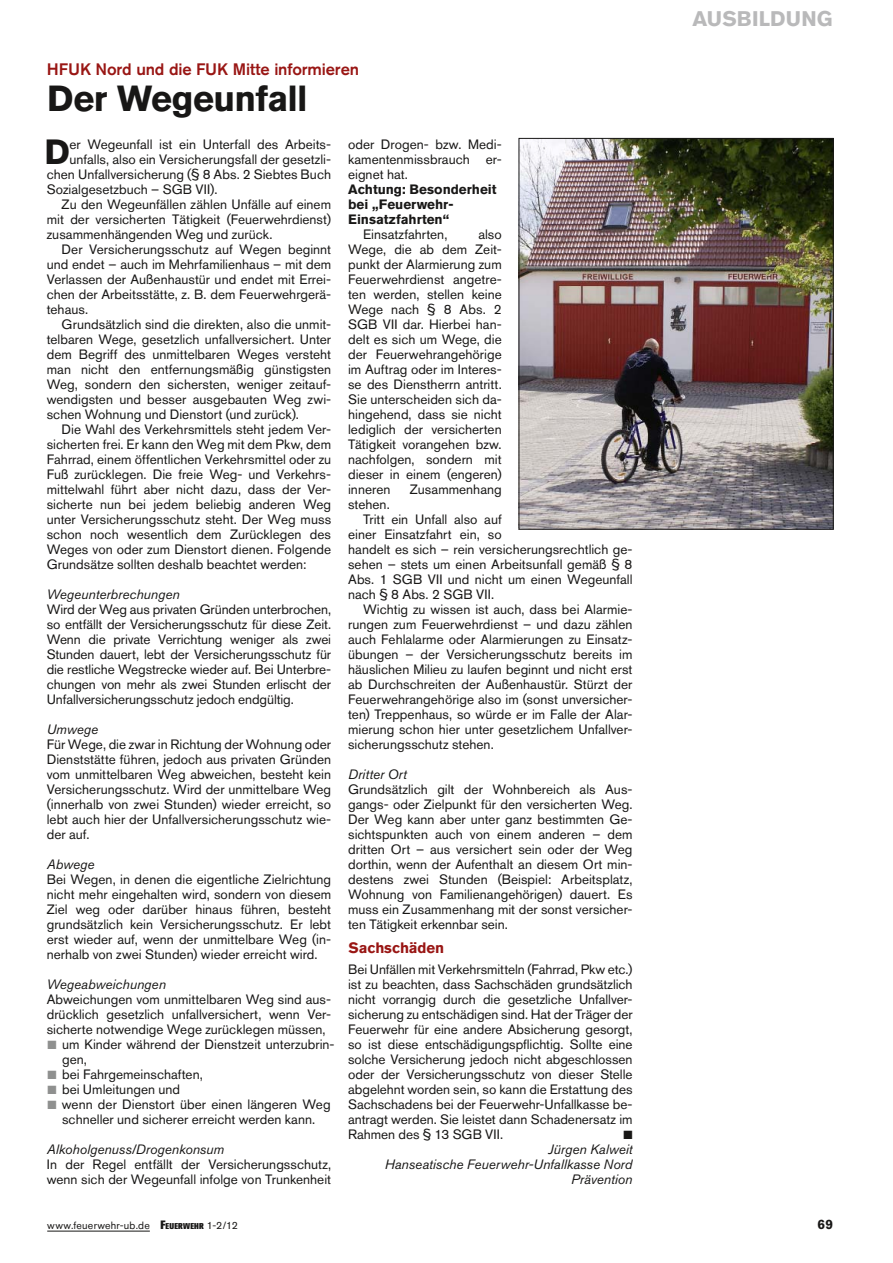
<style>
.page{position:relative;width:893px;height:1263px;background:#fff}
.page>*{position:absolute;margin:0;border:0;box-sizing:border-box;transform-origin:0 0}
.t1{font:700 36px "Akzidenz Grotesk BQ";letter-spacing:-.02em;color:#181716}
.t2{font:700 34.8px "Akzidenz Grotesk BQ";color:#181716}
.t3{font:700 21px "Akzidenz Grotesk BQ";letter-spacing:.01em;color:#b9b9ba}
.t4{font:500 16.5px "Akzidenz Grotesk BQ";letter-spacing:-.01em;color:#991614}
.t5{font:700 15px "Akzidenz Grotesk BQ";letter-spacing:-.005em;color:#991614}
.t6{font:13.5px/15px "Akzidenz Grotesk BQ";color:#181716;text-align:justify}
.t7{font:italic 13.5px/15px "Akzidenz Grotesk BQ";color:#181716;text-align:right}
.t8{font:700 13.5px/15px "Akzidenz Grotesk BQ";color:#181716}
.t9{font:12px "Zapf Dingbats ITC";color:#181716}
.t10{font:10.5px "Akzidenz Grotesk BQ";letter-spacing:.02em;color:#181716}
.s1{color:#8f908f}
.s2{font-weight:800;font-size:12px}
.s3{font-weight:800;font-size:8.4px}
</style>
<div class="page">
<hr style="left:47px;top:1231px;width:103px;height:1px;background:#181716">
<img style="left:521px;top:140px;width:310px;height:387px">
<div style="left:519px;top:138px;width:314px;height:391px;border:1px solid #181716"></div>
<p class="t4" style="left:47px;top:63px;width:314px">HFUK Nord und die FUK Mitte informieren</p>
<h1 class="t1" style="left:47px;top:85px;width:262px">Der Wegeunfall</h1>
<h2 class="t2" style="left:44px;top:139px;width:27px">D</h2>
<p class="t6" style="left:69px;top:138px;width:263px">er Wegeunfall ist ein Unterfall des Arbeits-</p>
<p class="t6" style="left:348px;top:138px;width:155px">oder Drogen- bzw. Medi&shy;kamentenmissbrauch er&shy;eignet hat.</p>
<p class="t8" style="left:348px;top:183px;width:150px">Achtung: Besonderheit bei „Feuerwehr-<br>Einsatz fahrten“</p>
<p class="t6" style="left:363px;top:228px;width:86px">Einsatzfahrten,</p>
<p class="t6" style="left:69px;top:153px;width:263px">unfalls, also ein Versicherungsfall der gesetzli-</p>
<p class="t6" style="left:47px;top:168px;width:286px">chen Unfallversicherung (§ 8 Abs. 2 Siebtes Buch</p>
<p class="t6" style="left:47px;top:183px;width:172px">Sozialgesetzbuch – SGB VII).</p>
<p class="t6" style="left:62px;top:198px;width:271px">Zu den Wegeunfällen zählen Unfälle auf einem</p>
<p class="t6" style="left:47px;top:213px;width:286px">mit der versicherten Tätigkeit (Feuerwehrdienst)</p>
<p class="t6" style="left:47px;top:228px;width:227px">zusammenhängenden Weg und zurück.</p>
<p class="t6" style="left:62px;top:243px;width:271px">Der Versicherungsschutz auf Wegen beginnt</p>
<p class="t6" style="left:47px;top:258px;width:286px">und endet – auch im Mehrfamilienhaus – mit dem</p>
<p class="t6" style="left:47px;top:273px;width:286px">Verlassen der Außenhaustür und endet mit Errei-</p>
<p class="t6" style="left:47px;top:288px;width:286px">chen der Arbeitsstätte, z. B. dem Feuerwehrgerä-</p>
<p class="t6" style="left:47px;top:303px;width:43px">tehaus.</p>
<p class="t6" style="left:62px;top:318px;width:271px">Grundsätzlich sind die direkten, also die unmit-</p>
<p class="t6" style="left:47px;top:333px;width:286px">telbaren Wege, gesetzlich unfallversichert. Unter</p>
<p class="t6" style="left:47px;top:348px;width:286px">dem Begriff des unmittelbaren Weges versteht</p>
<p class="t6" style="left:47px;top:363px;width:286px">man nicht den entfernungsmäßig günstigsten</p>
<p class="t6" style="left:47px;top:378px;width:286px">Weg, sondern den sichersten, weniger zeitauf-</p>
<p class="t6" style="left:47px;top:393px;width:286px">wendigsten und besser ausgebauten Weg zwi-</p>
<p class="t6" style="left:47px;top:408px;width:254px">schen Wohnung und Dienstort (und zurück).</p>
<p class="t6" style="left:62px;top:423px;width:271px">Die Wahl des Verkehrsmittels steht jedem Ver-</p>
<p class="t6" style="left:47px;top:438px;width:286px">sicherten frei. Er kann den Weg mit dem Pkw, dem</p>
<p class="t6" style="left:47px;top:453px;width:286px">Fahrrad, einem öffentlichen Verkehrsmittel oder zu</p>
<p class="t6" style="left:47px;top:468px;width:286px">Fuß zurücklegen. Die freie Weg- und Verkehrs-</p>
<p class="t6" style="left:47px;top:483px;width:286px">mittelwahl führt aber nicht dazu, dass der Ver-</p>
<p class="t6" style="left:47px;top:498px;width:286px">sicherte nun bei jedem beliebig anderen Weg</p>
<p class="t6" style="left:47px;top:513px;width:286px">unter Versicherungsschutz steht. Der Weg muss</p>
<p class="t6" style="left:47px;top:528px;width:286px">schon noch wesentlich dem Zurücklegen des</p>
<p class="t6" style="left:47px;top:543px;width:286px">Weges von oder zum Dienstort dienen. Folgende</p>
<p class="t6" style="left:47px;top:558px;width:261px">Grundsätze sollten deshalb beachtet werden:</p>
<p class="t7" style="left:47px;top:588px;width:135px">Wegeunterbrechungen</p>
<p class="t6" style="left:47px;top:603px;width:286px">Wird der Weg aus privaten Gründen unterbrochen, so entfällt der Versicherungsschutz für diese Zeit.<br>Wenn die private Verrichtung weniger als zwei Stunden dauert, lebt der Versicherungsschutz für die restliche Wegstrecke wieder auf. Bei Unterbre&shy;chungen von mehr als zwei Stunden erlischt der Unfallversicherungsschutz jedoch endgültig.</p>
<p class="t7" style="left:47px;top:723px;width:53px">Umwege</p>
<p class="t6" style="left:47px;top:738px;width:286px">Für Wege, die zwar in Richtung der Wohnung oder Dienststätte führen, jedoch aus privaten Gründen vom unmittelbaren Weg abweichen, besteht kein Versicherungsschutz. Wird der unmittelbare Weg (innerhalb von zwei Stunden) wieder erreicht, so lebt auch hier der Unfallversicherungsschutz wie&shy;der auf.</p>
<p class="t7" style="left:47px;top:858px;width:49px">Abwege</p>
<p class="t6" style="left:47px;top:873px;width:286px">Bei Wegen, in denen die eigentliche Zielrichtung nicht mehr eingehalten wird, sondern von diesem Ziel weg oder darüber hinaus führen, besteht grundsätzlich kein Versicherungsschutz. Er lebt erst wieder auf, wenn der unmittelbare Weg (in&shy;nerhalb von zwei Stunden) wieder erreicht wird.</p>
<p class="t7" style="left:47px;top:978px;width:121px">Wegeabweichungen</p>
<p class="t6" style="left:47px;top:993px;width:286px">Abweichungen vom unmittelbaren Weg sind aus&shy;drücklich gesetzlich unfallversichert, wenn Ver&shy;sicherte notwendige Wege zurücklegen müssen,</p>
<p class="t6" style="left:62px;top:1038px;width:274px;text-indent:-15px"><span class="s1">■</span> um Kinder während der Dienstzeit unterzubrin&shy;gen,</p>
<p class="t6" style="left:48px;top:1068px;width:157px"><span class="s1">■</span> bei Fahrgemeinschaften,</p>
<p class="t6" style="left:48px;top:1083px;width:134px"><span class="s1">■</span> bei Umleitungen und</p>
<p class="t6" style="left:48px;top:1098px;width:285px;text-align:center"><span class="s1">■</span> wenn der Dienstort über einen längeren Weg schneller und sicherer erreicht werden kann.</p>
<p class="t7" style="left:47px;top:1143px;width:179px">Alkoholgenuss/Drogenkonsum</p>
<p class="t6" style="left:47px;top:1158px;width:286px">In der Regel entfällt der Versicherungsschutz, wenn sich der Wegeunfall infolge von Trunkenheit</p>
<p class="t6" style="left:348px;top:228px;width:155px;text-indent:130px">also Wege, die ab dem Zeit&shy;punkt der Alarmierung zum Feuerwehrdienst angetre&shy;ten werden, stellen keine Wege nach § 8 Abs. 2<br>SGB VII dar. Hierbei han&shy;delt es sich um Wege, die der Feuerwehrangehörige im Auftrag oder im Interes&shy;se des Dienstherrn antritt.<br>Sie unterscheiden sich da&shy;hingehend, dass sie nicht lediglich der versicherten Tätigkeit vorangehen bzw. nachfolgen, sondern mit dieser in einem (engeren) inneren</p>
<p class="t6" style="left:410px;top:483px;width:94px">Zusammenhang</p>
<p class="t6" style="left:348px;top:498px;width:43px">stehen.</p>
<p class="t6" style="left:363px;top:513px;width:140px">Tritt ein Unfall also auf</p>
<p class="t6" style="left:348px;top:528px;width:155px">einer Einsatzfahrt ein, so</p>
<p class="t6" style="left:348px;top:543px;width:286px">handelt es sich – rein versicherungsrechtlich ge-</p>
<p class="t6" style="left:348px;top:558px;width:286px">sehen – stets um einen Arbeitsunfall gemäß § 8</p>
<p class="t6" style="left:348px;top:573px;width:286px">Abs. 1 SGB VII und nicht um einen Wegeunfall</p>
<p class="t6" style="left:348px;top:588px;width:148px">nach § 8 Abs. 2 SGB VII.</p>
<p class="t6" style="left:363px;top:603px;width:271px">Wichtig zu wissen ist auch, dass bei Alarmie-</p>
<p class="t6" style="left:348px;top:618px;width:286px">rungen zum Feuerwehrdienst – und dazu zählen</p>
<p class="t6" style="left:348px;top:633px;width:286px">auch Fehlalarme oder Alarmierungen zu Einsatz-</p>
<p class="t6" style="left:348px;top:648px;width:286px">übungen – der Versicherungsschutz bereits im</p>
<p class="t6" style="left:348px;top:663px;width:286px">häuslichen Milieu zu laufen beginnt und nicht erst</p>
<p class="t6" style="left:348px;top:678px;width:286px">ab Durchschreiten der Außenhaustür. Stürzt der</p>
<p class="t6" style="left:348px;top:693px;width:286px">Feuerwehrangehörige also im (sonst unversicher-</p>
<p class="t6" style="left:348px;top:708px;width:286px">ten) Treppenhaus, so würde er im Falle der Alar-</p>
<p class="t6" style="left:348px;top:723px;width:286px">mierung schon hier unter gesetzlichem Unfallver-</p>
<p class="t6" style="left:348px;top:738px;width:147px">sicherungsschutz stehen.</p>
<p class="t7" style="left:348px;top:768px;width:60px">Dritter Ort</p>
<p class="t6" style="left:348px;top:783px;width:286px">Grundsätzlich gilt der Wohnbereich als Aus&shy;gangs- oder Zielpunkt für den versicherten Weg.<br>Der Weg kann aber unter ganz bestimmten Ge&shy;sichtspunkten auch von einem anderen – dem dritten Ort – aus versichert sein oder der Weg dorthin, wenn der Aufenthalt an diesem Ort min&shy;destens zwei Stunden (Beispiel: Arbeitsplatz, Wohnung von Familienangehörigen) dauert. Es muss ein Zusammenhang mit der sonst versicher&shy;ten Tätigkeit erkennbar sein.</p>
<p class="t5" style="left:349px;top:942px;width:97px">Sachschäden</p>
<p class="t6" style="left:348px;top:963px;width:286px">Bei Unfällen mit Verkehrsmitteln (Fahrrad, Pkw etc.) ist zu beachten, dass Sachschäden grundsätzlich nicht vorrangig durch die gesetzliche Unfallver&shy;sicherung zu entschädigen sind. Hat der Träger der Feuerwehr für eine andere Absicherung gesorgt, so ist diese entschädigungspflichtig. Sollte eine solche Versicherung jedoch nicht abgeschlossen oder der Versicherungsschutz von dieser Stelle abgelehnt worden sein, so kann die Erstattung des Sachschadens bei der Feuerwehr-Unfallkasse be&shy;antragt werden. Sie leistet dann Schadenersatz im Rahmen des § 13 SGB VII.</p>
<p class="t9" style="left:623px;top:1129px;width:11px">■</p>
<p class="t7" style="left:385px;top:1143px;width:249px">Jürgen Kalweit<br>Hanseatische Feuerwehr-Unfallkasse Nord<br>Prävention</p>
<h3 class="t3" style="left:692px;top:10px;width:142px">AUSBILDUNG</h3>
<p class="t10" style="left:47px;top:1221px;width:192px">www.feuerwehr-ub.de <span class="s2">F</span><span class="s3">EUERWEHR</span> 1-2/12</p>
<p class="t8" style="left:817px;top:1218px;width:17px">69</p>
</div>
